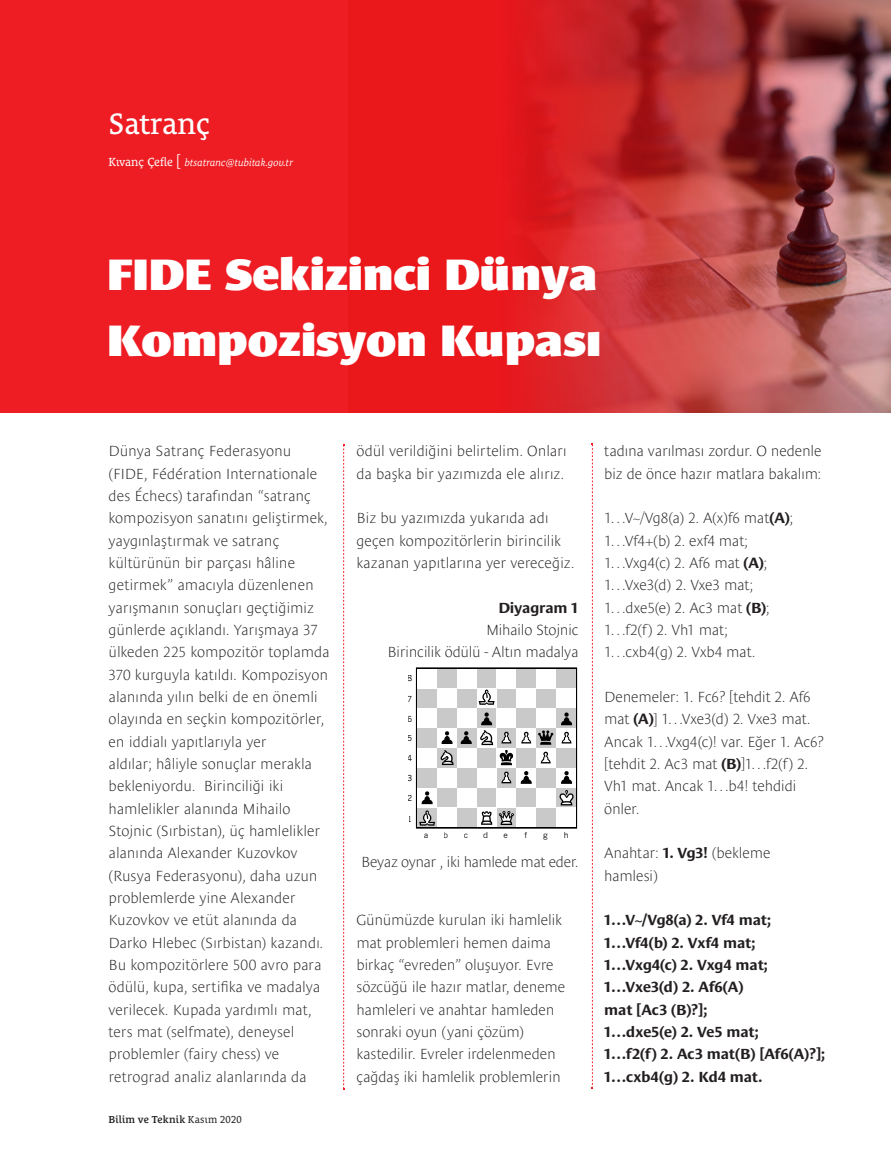
<style>
.page{position:relative;width:891px;height:1169px;background:#fff}
.page>*{position:absolute;margin:0;border:0;box-sizing:border-box;transform-origin:0 0}
.t1{font:900 45px/66px "Le Monde Sans Pro";letter-spacing:-.005em;color:#fff}
.t2{font:30px "Le Monde Courrier Pro";color:#fff}
.t3{font:300 expanded 15px/22.4px "Le Monde Sans Pro";letter-spacing:-.015em;color:#231f20}
.t4{font:700 15px/22.4px "Le Monde Sans Pro";color:#231f20}
.t5{font:300 expanded 15px/22.4px "Le Monde Sans Pro";letter-spacing:-.035em;color:#231f20;text-align:right}
.t6{font:italic 10.35px "Le Monde Courrier Pro";color:#fff}
.t7{font:600 10.35px "Le Monde Courrier Pro";letter-spacing:.01em;color:#231f20}
.t8{font:8.1px "News Gothic";color:#000}
.s1{font-style:normal;font-size:12px}
.s2{font-family:"Le Monde Sans Pro";font-weight:300;font-style:normal;font-size:16.2px}
.s3{font-weight:400}
.s4{font-weight:700;font-stretch:normal}
</style>
<div class="page">
<div style="left:0;top:0;width:891px;height:413px;background:#ee1d23"></div>
<img style="left:510px;top:0;width:381px;height:413px">
<div style="left:416px;top:667px;width:161px;height:161px;border:3px solid #000"></div>
<div style="left:417px;top:688px;width:20px;height:20px;background:#c9c9c9"></div>
<div style="left:417px;top:728px;width:20px;height:20px;background:#c9c9c9"></div>
<div style="left:417px;top:768px;width:20px;height:19px;background:#c9c9c9"></div>
<svg style="left:417px;top:807px;width:20px;height:20px"></svg>
<div style="left:437px;top:668px;width:20px;height:20px;background:#c9c9c9"></div>
<div style="left:437px;top:708px;width:20px;height:20px;background:#c9c9c9"></div>
<div style="left:437px;top:748px;width:20px;height:20px;background:#c9c9c9"></div>
<div style="left:437px;top:787px;width:20px;height:20px;background:#c9c9c9"></div>
<div style="left:457px;top:688px;width:20px;height:20px;background:#c9c9c9"></div>
<div style="left:457px;top:728px;width:20px;height:20px;background:#c9c9c9"></div>
<div style="left:457px;top:768px;width:20px;height:19px;background:#c9c9c9"></div>
<div style="left:457px;top:807px;width:20px;height:20px;background:#c9c9c9"></div>
<div style="left:477px;top:668px;width:19px;height:20px;background:#c9c9c9"></div>
<div style="left:477px;top:708px;width:19px;height:20px;background:#c9c9c9"></div>
<div style="left:477px;top:748px;width:19px;height:20px;background:#c9c9c9"></div>
<div style="left:477px;top:787px;width:19px;height:20px;background:#c9c9c9"></div>
<div style="left:496px;top:688px;width:20px;height:20px;background:#c9c9c9"></div>
<div style="left:496px;top:728px;width:20px;height:20px;background:#c9c9c9"></div>
<div style="left:496px;top:768px;width:20px;height:19px;background:#c9c9c9"></div>
<div style="left:496px;top:807px;width:20px;height:20px;background:#c9c9c9"></div>
<div style="left:516px;top:668px;width:20px;height:20px;background:#c9c9c9"></div>
<div style="left:516px;top:708px;width:20px;height:20px;background:#c9c9c9"></div>
<div style="left:516px;top:748px;width:20px;height:20px;background:#c9c9c9"></div>
<div style="left:516px;top:787px;width:20px;height:20px;background:#c9c9c9"></div>
<div style="left:536px;top:688px;width:20px;height:20px;background:#c9c9c9"></div>
<div style="left:536px;top:728px;width:20px;height:20px;background:#c9c9c9"></div>
<div style="left:536px;top:768px;width:20px;height:19px;background:#c9c9c9"></div>
<div style="left:536px;top:807px;width:20px;height:20px;background:#c9c9c9"></div>
<div style="left:556px;top:668px;width:20px;height:20px;background:#c9c9c9"></div>
<div style="left:556px;top:708px;width:20px;height:20px;background:#c9c9c9"></div>
<div style="left:556px;top:748px;width:20px;height:20px;background:#c9c9c9"></div>
<div style="left:556px;top:787px;width:20px;height:20px;background:#c9c9c9"></div>
<div style="left:417px;top:668px;width:20px;height:20px;background:#fff"></div>
<div style="left:417px;top:708px;width:20px;height:20px;background:#fff"></div>
<div style="left:417px;top:748px;width:20px;height:20px;background:#fff"></div>
<div style="left:417px;top:787px;width:20px;height:20px;background:#fff"></div>
<div style="left:437px;top:807px;width:20px;height:20px;background:#fff"></div>
<div style="left:457px;top:668px;width:20px;height:20px;background:#fff"></div>
<svg style="left:478px;top:701px;width:16px;height:4px"></svg>
<div style="left:477px;top:807px;width:19px;height:20px;background:#fff"></div>
<div style="left:496px;top:668px;width:20px;height:20px;background:#fff"></div>
<div style="left:516px;top:807px;width:20px;height:20px;background:#fff"></div>
<div style="left:536px;top:668px;width:20px;height:20px;background:#fff"></div>
<div style="left:556px;top:688px;width:20px;height:20px;background:#fff"></div>
<div style="left:556px;top:728px;width:20px;height:20px;background:#fff"></div>
<div style="left:556px;top:768px;width:20px;height:19px;background:#fff"></div>
<div style="left:556px;top:807px;width:20px;height:20px;background:#fff"></div>
<svg style="left:538px;top:730px;width:15px;height:14px"></svg>
<svg style="left:442px;top:731px;width:11px;height:13px"></svg>
<svg style="left:461px;top:731px;width:11px;height:13px"></svg>
<svg style="left:561px;top:771px;width:11px;height:13px"></svg>
<svg style="left:521px;top:771px;width:11px;height:13px"></svg>
<svg style="left:561px;top:712px;width:11px;height:13px"></svg>
<svg style="left:500px;top:750px;width:13px;height:15px"></svg>
<svg style="left:481px;top:811px;width:11px;height:13px"></svg>
<svg style="left:480px;top:712px;width:13px;height:33px"></svg>
<svg style="left:441px;top:750px;width:12px;height:15px"></svg>
<svg style="left:419px;top:810px;width:16px;height:15px"></svg>
<svg style="left:479px;top:689px;width:16px;height:15px"></svg>
<svg style="left:499px;top:811px;width:15px;height:14px"></svg>
<svg style="left:559px;top:790px;width:15px;height:15px"></svg>
<svg style="left:501px;top:771px;width:10px;height:12px"></svg>
<svg style="left:501px;top:731px;width:10px;height:12px"></svg>
<svg style="left:521px;top:731px;width:10px;height:12px"></svg>
<svg style="left:541px;top:751px;width:10px;height:12px"></svg>
<svg style="left:562px;top:731px;width:9px;height:12px"></svg>
<svg style="left:422px;top:791px;width:11px;height:13px"></svg>
<svg style="left:591px;top:443px;width:2px;height:646px"></svg>
<svg style="left:343px;top:444px;width:2px;height:645px"></svg>
<h2 class="t2" style="left:109px;top:100px;width:103px">Satranç</h2>
<p class="t6" style="left:109px;top:154px;width:186px"><span class="s1">Kıvanç Çefle</span> <span class="s2">[</span> btsatranc@tubitak.gov.tr</p>
<h1 class="t1" style="left:107px;top:238px;width:496px">FIDE Sekizinci Dünya<br>Kompozisyon Kupası</h1>
<p class="t3" style="left:109px;top:438px;width:223px">Dünya Satranç Federasyonu (FIDE, Fédération Internationale des Échecs) tarafından “satranç kompozisyon sanatını geliştirmek, yaygınlaştırmak ve satranç kültürünün bir parçası hâline getirmek” amacıyla düzenlenen yarışmanın sonuçları geçtiğimiz günlerde açıklandı. Yarışmaya 37 ülkeden 225 kompozitör toplamda<br>370 kurguyla katıldı. Kompozisyon alanında yılın belki de en önemli olayında en seçkin kompozitörler, en iddialı yapıtlarıyla yer<br>aldılar; hâliyle sonuçlar merakla bekleniyordu. Birinciliği iki hamlelikler alanında Mihailo<br>Stojnic (Sırbistan), üç hamlelikler alanında Alexander Kuzovkov (Rusya Federasyonu), daha uzun problemlerde yine Alexander<br>Kuzovkov ve etüt alanında da<br>Darko Hlebec (Sırbistan) kazandı.<br>Bu kompozitörlere 500 avro para ödülü, kupa, sertifika ve madalya verilecek. Kupada yardımlı mat, ters mat (selfmate), deneysel problemler (fairy chess) ve retrograd analiz alanlarında da</p>
<p class="t3" style="left:356px;top:438px;width:212px">ödül verildiğini belirtelim. Onları da başka bir yazımızda ele alırız.</p>
<p class="t3" style="left:356px;top:505px;width:220px">Biz bu yazımızda yukarıda adı geçen kompozitörlerin birincilik kazanan yapıtlarına yer vereceğiz.</p>
<p class="t4" style="left:498px;top:594px;width:82px">Diyagram 1</p>
<p class="t5" style="left:387px;top:617px;width:193px">Mihailo Stojnic<br>Birincilik ödülü - Altın madalya</p>
<p class="t8" style="left:408px;top:673px;width:7px">8</p>
<p class="t8" style="left:408px;top:694px;width:7px">7</p>
<p class="t8" style="left:408px;top:714px;width:7px">6</p>
<p class="t8" style="left:408px;top:733px;width:7px">5</p>
<p class="t8" style="left:408px;top:753px;width:7px">4</p>
<p class="t8" style="left:408px;top:773px;width:7px">3</p>
<p class="t8" style="left:408px;top:793px;width:7px">2</p>
<p class="t8" style="left:408px;top:814px;width:7px">1</p>
<p class="t8" style="left:444px;top:830px;width:6px">b</p>
<p class="t8" style="left:464px;top:830px;width:6px">c</p>
<p class="t8" style="left:483px;top:830px;width:6px">d</p>
<p class="t8" style="left:503px;top:830px;width:6px">e</p>
<p class="t8" style="left:524px;top:830px;width:4px">f</p>
<p class="t8" style="left:543px;top:830px;width:6px">g</p>
<p class="t8" style="left:563px;top:830px;width:6px">h</p>
<p class="t3" style="left:361px;top:848px;width:219px">Beyaz oynar , iki hamlede mat eder.</p>
<p class="t8" style="left:424px;top:830px;width:6px">a</p>
<p class="t3" style="left:356px;top:907px;width:210px">Günümüzde kurulan iki hamlelik mat problemleri hemen daima birkaç “evreden” oluşuyor. Evre sözcüğü ile hazır matlar, deneme hamleleri ve anahtar hamleden sonraki oyun (yani çözüm) kastedilir. Evreler irdelenmeden çağdaş iki hamlelik problemlerin</p>
<p class="t7" style="left:109px;top:1110px;width:135px">Bilim ve Teknik <span class="s3">Kasım 2020</span></p>
<p class="t3" style="left:604px;top:438px;width:219px">tadına varılması zordur. O nedenle biz de önce hazır matlara bakalım:</p>
<p class="t3" style="left:604px;top:505px;width:190px">1…V~/Vg8(a) 2. A(x)f6 mat<span class="s4">(A)</span>;<br>1…Vf4+(b) 2. exf4 mat;<br>1…Vxg4(c) 2. Af6 mat <span class="s4">(A)</span>;<br>1…Vxe3(d) 2. Vxe3 mat;<br>1…dxe5(e) 2. Ac3 mat <span class="s4">(B)</span>;<br>1…f2(f) 2. Vh1 mat;<br>1…cxb4(g) 2. Vxb4 mat.</p>
<p class="t3" style="left:604px;top:684px;width:221px">Denemeler: 1. Fc6? [tehdit 2. Af6 mat <span class="s4">(A)</span>] 1…Vxe3(d) 2. Vxe3 mat.<br>Ancak 1…Vxg4(c)! var. Eğer 1. Ac6? [tehdit 2. Ac3 mat <span class="s4">(B)</span>]1…f2(f) 2.<br>Vh1 mat. Ancak 1…b4! tehdidi önler.</p>
<p class="t3" style="left:604px;top:840px;width:168px">Anahtar: <span class="s4">1. Vg3!</span> (bekleme hamlesi)</p>
<p class="t4" style="left:604px;top:907px;width:222px">1…V<span class="s3">~</span>/Vg8(a) 2. Vf4 mat;<br>1…Vf4(b) 2. Vxf4 mat;<br>1…Vxg4(c) 2. Vxg4 mat;<br>1…Vxe3(d) 2. Af6(A)<br>mat [Ac3 (B)?];<br>1…dxe5(e) 2. Ve5 mat;<br>1…f2(f) 2. Ac3 mat(B) [Af6(A)?];<br>1…cxb4(g) 2. Kd4 mat.</p>
</div>
